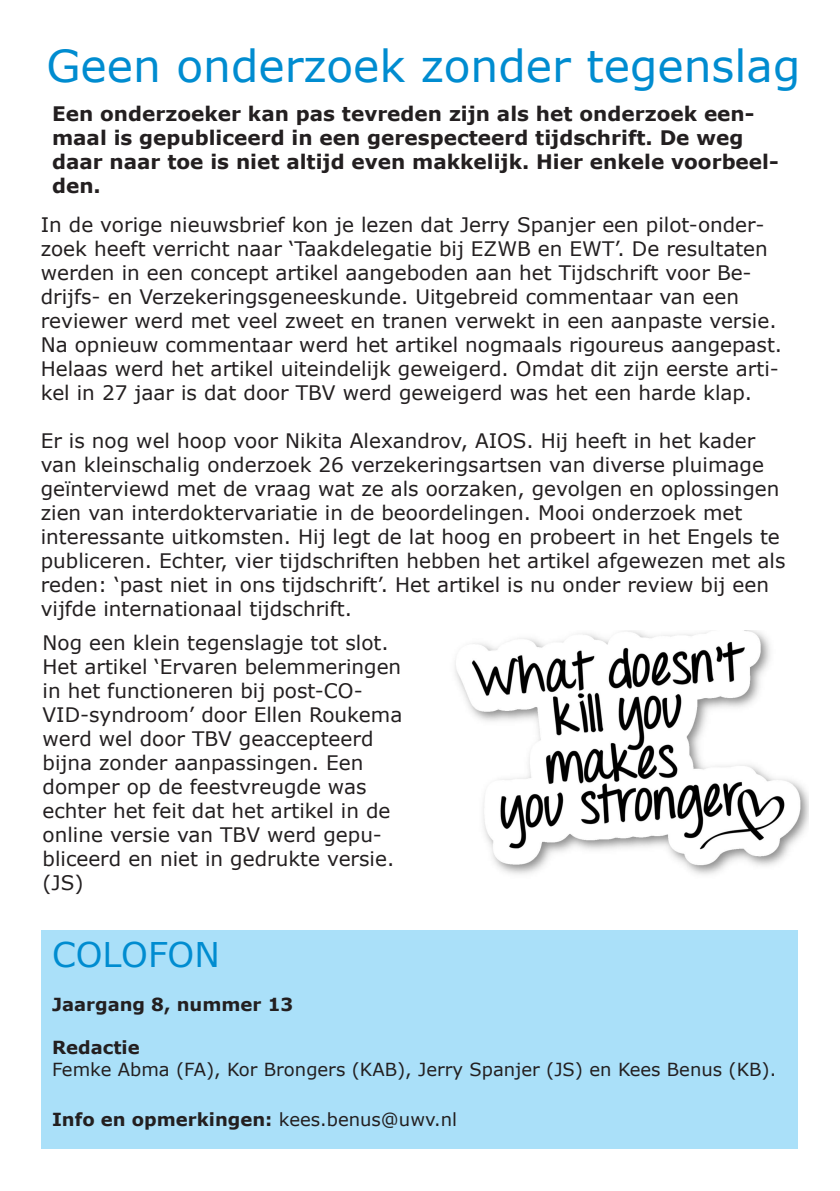
<style>
.page{position:relative;width:840px;height:1191px;background:#fff}
.page>*{position:absolute;margin:0;border:0;box-sizing:border-box;transform-origin:0 0}
.t1{font:44px "Verdana";color:#008cd0}
.t2{font:34px "Verdana";color:#008cd0}
.t3{font:20px/24px "Verdana";color:#231f20}
.t4{font:700 20px/24px "Verdana";color:#231f20}
.t5{font:18px "Verdana";color:#231f20}
.t6{font:700 18px "Verdana";color:#231f20}
.s1{font-weight:400}
</style>
<div class="page">
<img style="left:455px;top:630px;width:352px;height:245px">
<div style="left:41px;top:930px;width:756px;height:218px;background:#aae0f9"></div>
<p class="t1" style="left:46px;top:38px;width:755px">Geen onderzoek zonder tegenslag</p>
<p class="t4" style="left:52px;top:102px;width:727px">Een onderzoeker kan pas tevreden zijn als het onderzoek een&shy;maal is gepubliceerd in een gerespecteerd tijdschrift. De weg daar naar toe is niet altijd even makkelijk. Hier enkele voorbeel&shy;den.</p>
<p class="t3" style="left:41px;top:213px;width:742px">In de vorige nieuwsbrief kon je lezen dat Jerry Spanjer een pilot-onder&shy;zoek heeft verricht naar ‘Taakdelegatie bij EZWB en EWT’. De resultaten werden in een concept artikel aangeboden aan het Tijdschrift voor Be&shy;drijfs- en Verzekeringsgeneeskunde. Uitgebreid commentaar van een reviewer werd met veel zweet en tranen verwekt in een aanpaste versie.<br>Na opnieuw commentaar werd het artikel nogmaals rigoureus aangepast.<br>Helaas werd het artikel uiteindelijk geweigerd. Omdat dit zijn eerste arti&shy;kel in 27 jaar is dat door TBV werd geweigerd was het een harde klap.</p>
<p class="t3" style="left:41px;top:429px;width:745px">Er is nog wel hoop voor Nikita Alexandrov, AIOS. Hij heeft in het kader van kleinschalig onderzoek 26 verzekeringsartsen van diverse pluimage geïnterviewd met de vraag wat ze als oorzaken, gevolgen en oplossingen zien van interdoktervariatie in de beoordelingen. Mooi onderzoek met interessante uitkomsten. Hij legt de lat hoog en probeert in het Engels te publiceren. Echter, vier tijdschriften hebben het artikel afgewezen met als reden: ‘past niet in ons tijdschrift’. Het artikel is nu onder review bij een vijfde internationaal tijdschrift.</p>
<p class="t3" style="left:43px;top:630px;width:361px">Nog een klein tegenslagje tot slot.<br>Het artikel ‘Ervaren belemmeringen in het functioneren bij post-CO-<br>VID-syndroom’ door Ellen Roukema werd wel door TBV geaccepteerd bijna zonder aanpassingen. Een domper op de feestvreugde was echter het feit dat het artikel in de online versie van TBV werd gepu&shy;bliceerd en niet in gedrukte versie. (JS)</p>
<p class="t2" style="left:52px;top:933px;width:169px">COLOFON</p>
<p class="t6" style="left:52px;top:992px;width:242px">Jaargang 8, nummer 13</p>
<p class="t6" style="left:52px;top:1035px;width:89px">Redactie</p>
<p class="t5" style="left:52px;top:1057px;width:725px">Femke Abma (FA), Kor Brongers (KAB), Jerry Spanjer (JS) en Kees Benus (KB).</p>
<p class="t6" style="left:52px;top:1107px;width:406px">Info en opmerkingen: <span class="s1">kees.benus@uwv.nl</span></p>
</div>
